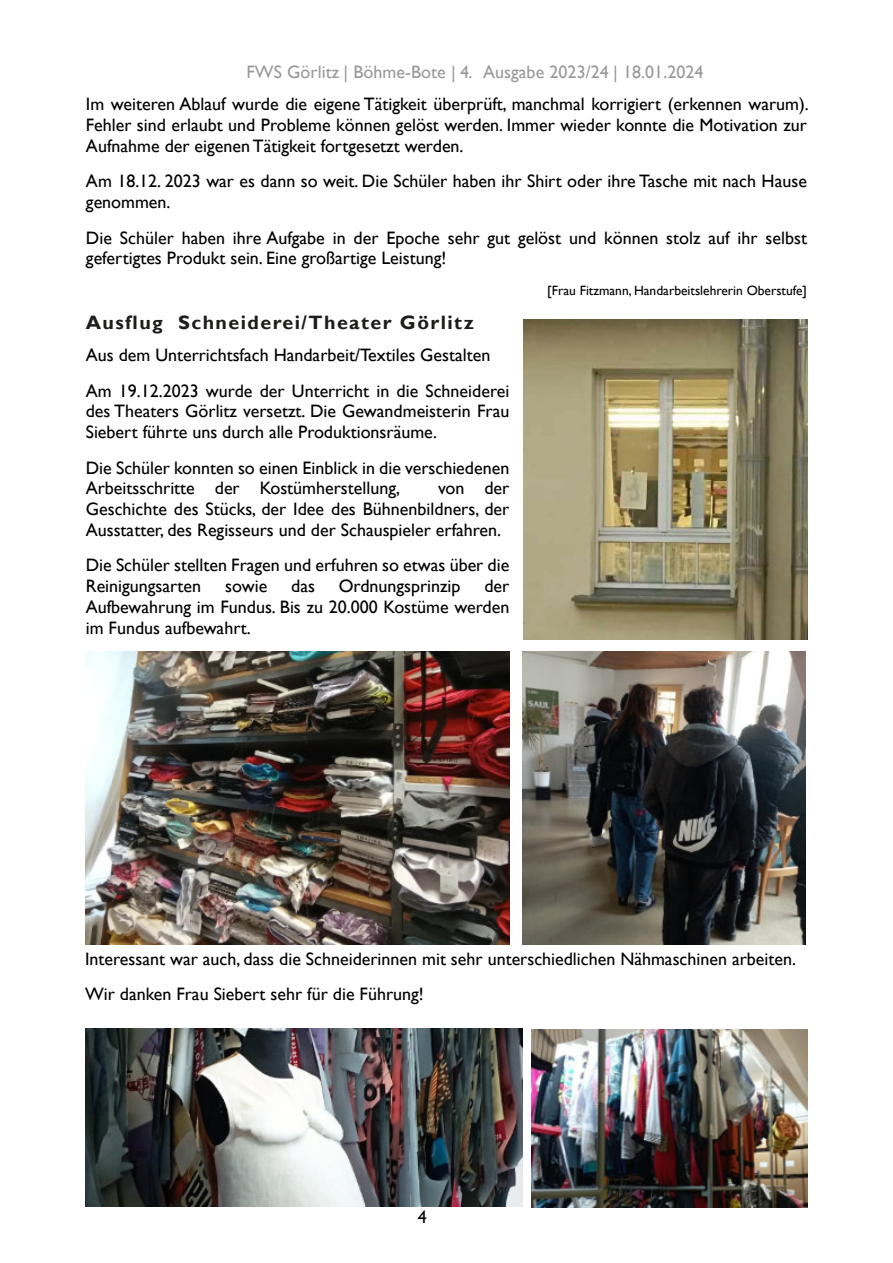
<style>
.page{position:relative;width:893px;height:1263px;background:#fff}
.page>*{position:absolute;margin:0;border:0;box-sizing:border-box;transform-origin:0 0}
.t1{font:700 19.35px "Gill Sans";letter-spacing:.075em;color:#1d1d1b}
.t2{font:18px/20.7px "Gill Sans";color:#000}
.t3{font:18px "Gill Sans";letter-spacing:.005em;color:#999}
.t4{font:13.5px "Gill Sans";color:#000}
</style>
<div class="page">
<img style="left:523px;top:320px;width:284px;height:320px">
<img style="left:522px;top:652px;width:284px;height:292px">
<img style="left:85px;top:652px;width:424px;height:292px">
<img style="left:85px;top:1028px;width:438px;height:178px">
<img style="left:531px;top:1030px;width:276px;height:177px">
<p class="t3" style="left:246px;top:66px;width:459px">FWS Görlitz | Böhme-Bote | 4. Ausgabe 2023/24 | 18.01.2024</p>
<p class="t2" style="left:86px;top:96px;width:724px;text-align:justify">Im weiteren Ablauf wurde die eigene Tätigkeit überprüft, manchmal korrigiert (erkennen warum).<br>Fehler sind erlaubt und Probleme können gelöst werden. Immer wieder konnte die Motivation zur Aufnahme der eigenen Tätigkeit fortgesetzt werden.</p>
<p class="t2" style="left:86px;top:173px;width:722px">Am 18.12. 2023 war es dann so weit. Die Schüler haben ihr Shirt oder ihre Tasche mit nach Hause genommen.</p>
<p class="t2" style="left:86px;top:229px;width:723px">Die Schüler haben ihre Aufgabe in der Epoche sehr gut gelöst und können stolz auf ihr selbst gefertigtes Produkt sein. Eine großartige Leistung!</p>
<p class="t4" style="left:547px;top:286px;width:261px">[Frau Fitzmann, Handarbeitslehrerin Oberstufe]</p>
<p class="t1" style="left:86px;top:316px;width:390px">Ausflug Schneiderei/Theater Görlitz</p>
<p class="t2" style="left:86px;top:339px;width:425px;line-height:35.7px">Aus dem Unterrichtsfach Handarbeit/Textiles Gestalten<br>Am 19.12.2023 wurde der Unterricht in die Schneiderei</p>
<p class="t2" style="left:86px;top:403px;width:425px">des Theaters Görlitz versetzt. Die Gewandmeisterin Frau<br>Siebert führte uns durch alle Produktionsräume.</p>
<p class="t2" style="left:86px;top:459px;width:425px">Die Schüler konnten so einen Einblick in die verschiedenen<br>Arbeitsschritte der Kostümherstellung,</p>
<p class="t2" style="left:86px;top:480px;width:425px;text-align:justify;text-indent:352px">von der Geschichte des Stücks, der Idee des Bühnenbildners, der Ausstatter, des Regisseurs und der Schauspieler erfahren.</p>
<p class="t2" style="left:86px;top:557px;width:425px">Die Schüler stellten Fragen und erfuhren so etwas über die<br>Reinigungsarten</p>
<p class="t2" style="left:225px;top:578px;width:44px">sowie</p>
<p class="t2" style="left:291px;top:578px;width:25px">das</p>
<p class="t2" style="left:339px;top:578px;width:123px">Ordnungsprinzip</p>
<p class="t2" style="left:86px;top:578px;width:425px;text-align:justify;text-indent:399px">der Aufbewahrung im Fundus. Bis zu 20.000 Kostüme werden im Fundus aufbewahrt.</p>
<p class="t2" style="left:85px;top:943px;width:712px;line-height:35.7px">Interessant war auch, dass die Schneiderinnen mit sehr unterschiedlichen Nähmaschinen arbeiten.<br>Wir danken Frau Siebert sehr für die Führung!</p>
<p class="t2" style="left:418px;top:1209px;width:11px">4</p>
</div>
